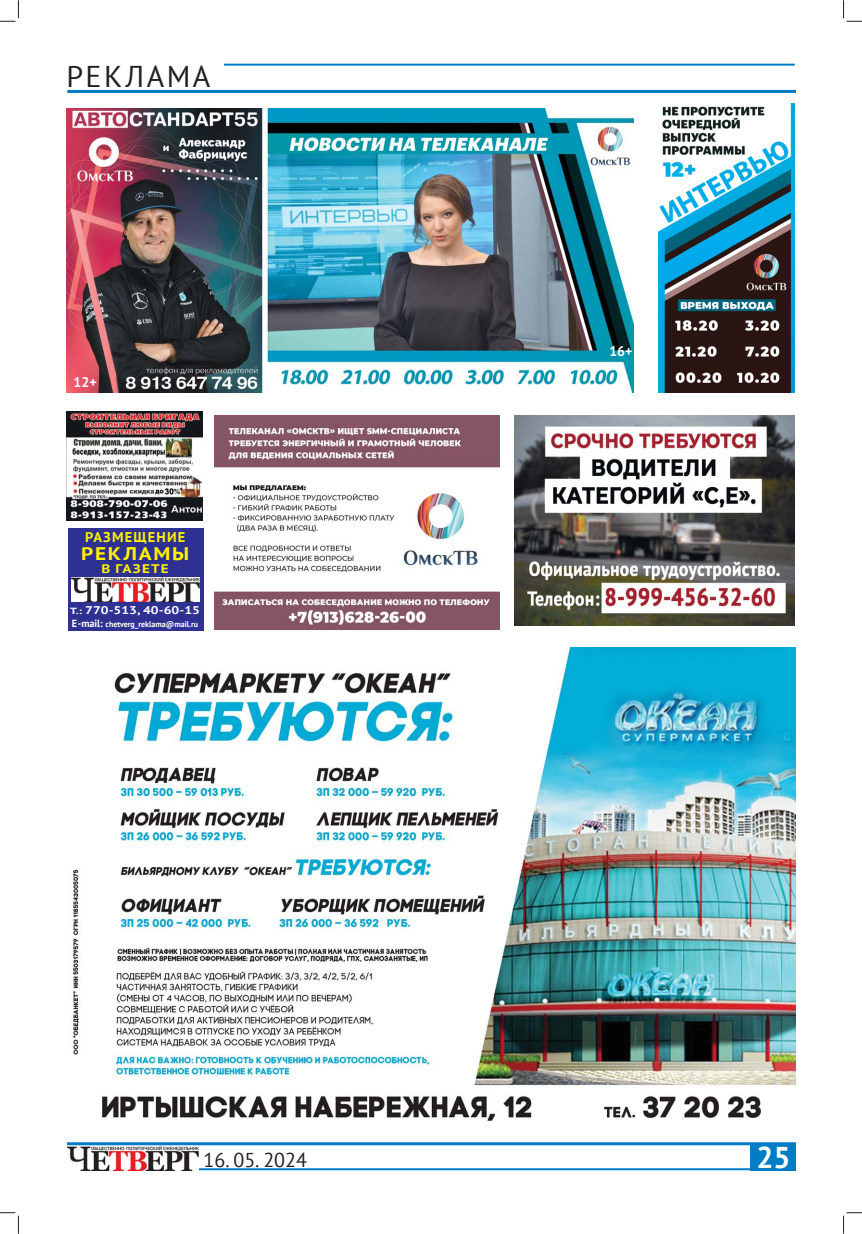
<style>
.page{position:relative;width:862px;height:1234px;background:#fff}
.page>*{position:absolute;margin:0;border:0;box-sizing:border-box;transform-origin:0 0}
.t1{font:30px "PT Sans";letter-spacing:.08em;color:#231f20}
.t2{font:700 30px "PT Sans";color:#fff}
.t3{font:20px "PT Sans";color:#231f20}
.t4{font:700 18.3px "PT Sans";letter-spacing:.08em;color:#fff200;scale:1.17 1}
.t5{font:700 14.1px "PT Sans";letter-spacing:.08em;color:#fff200}
.t6{font:700 14px "PT Sans";color:#fff}
.t7{font:700 12.4px "PT Sans";letter-spacing:.08em;color:#fff200;scale:1.22 1}
.t8{font:700 11.1px "PT Sans";color:#fff;scale:1.24 1}
.t9{font:700 8.2px "PT Sans";color:#fff}
.s1{font-size:8.9px}
.s2{font-size:10.4px}
</style>
<div class="page">
<hr style="left:67px;top:90px;width:729px;height:3px;background:#007dc5">
<hr style="left:224px;top:64px;width:571px;height:2px;background:#007dc5">
<img style="left:73px;top:647px;width:722px;height:474px">
<div style="left:68px;top:528px;width:135px;height:102px;background:#2e3092"></div>
<img style="left:72px;top:577px;width:127px;height:24px">
<div style="left:750px;top:1143px;width:46px;height:26px;background:#007dc5"></div>
<hr style="left:181px;top:1167px;width:569px;height:2px;background:#007dc5">
<hr style="left:67px;top:1141px;width:729px;height:3px;background:#007dc5">
<img style="left:67px;top:1146px;width:131px;height:24px">
<img style="left:67px;top:108px;width:567px;height:284px">
<img style="left:659px;top:103px;width:136px;height:290px">
<img style="left:215px;top:415px;width:284px;height:214px">
<img style="left:515px;top:415px;width:280px;height:210px">
<img style="left:67px;top:412px;width:136px;height:108px">
<svg style="left:0;top:0;width:19px;height:22px"></svg>
<svg style="left:0;top:1212px;width:19px;height:21px"></svg>
<svg style="left:843px;top:0;width:19px;height:22px"></svg>
<svg style="left:843px;top:1212px;width:19px;height:21px"></svg>
<h1 class="t1" style="left:66px;top:56px;width:145px">РЕКЛАМА</h1>
<h3 class="t6" style="left:73px;top:373px;width:25px">12+</h3>
<h3 class="t5" style="left:85px;top:528px;width:102px">РАЗМЕЩЕНИЕ</h3>
<h3 class="t4" style="left:81px;top:541px;width:94px">РЕКЛАМЫ</h3>
<h3 class="t7" style="left:102px;top:560px;width:57px">В ГАЗЕТЕ</h3>
<h3 class="t8" style="left:70px;top:603px;width:106px"><span class="s1">Т.:</span> 770-513, 40-60-15</h3>
<p class="t9" style="left:72px;top:618px;width:128px"><span class="s2">E-mail:</span> chetverg_reklama@mail.ru</p>
<h3 class="t6" style="left:609px;top:342px;width:25px">16+</h3>
<h2 class="t3" style="left:204px;top:1145px;width:105px">16. 05. 2024</h2>
<h1 class="t2" style="left:756px;top:1136px;width:36px">25</h1>
</div>
